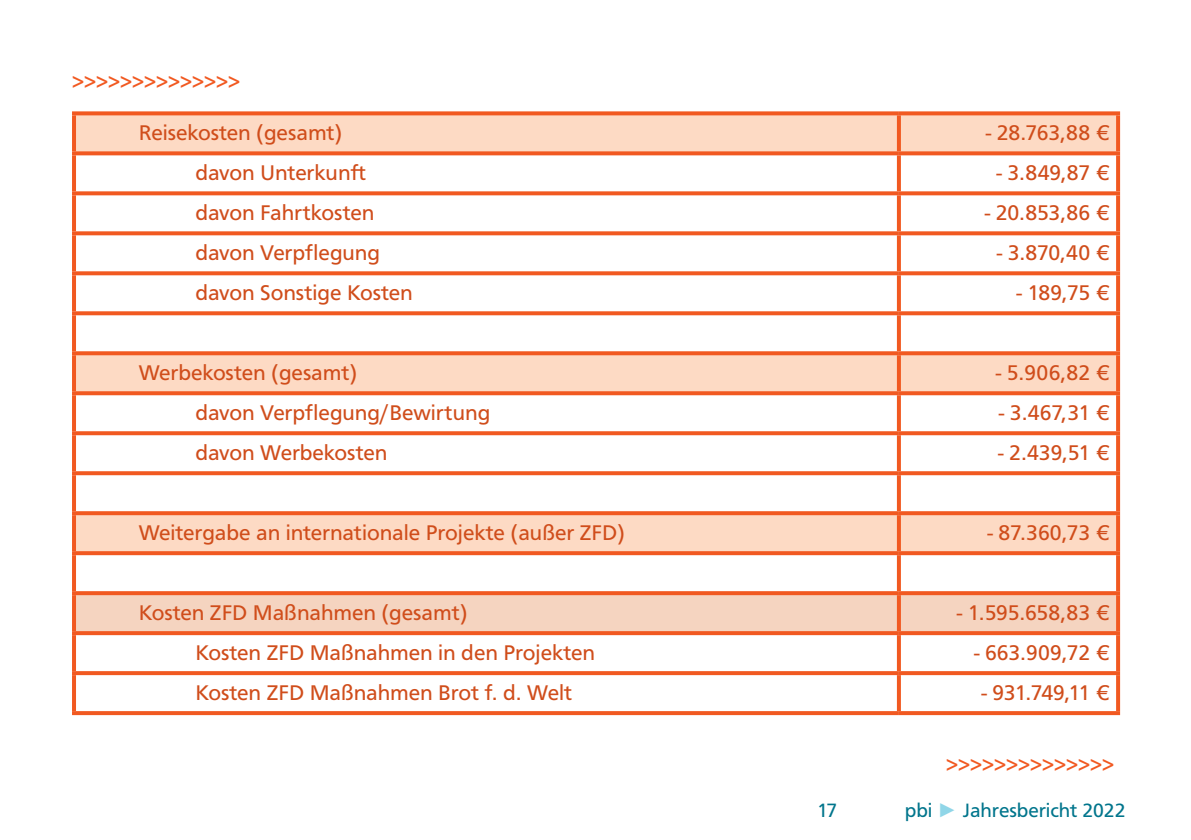
<style>
.page{position:relative;width:1191px;height:840px;background:#fff}
.page>*{position:absolute;margin:0;border:0;box-sizing:border-box;transform-origin:0 0}
.t1{font:24px "Carto Gothic Std";color:#f15921}
.t2{font:22px "Carto Gothic Std";letter-spacing:-.005em;color:#d04d1b}
.t3{font:20px "Carto Gothic Std";color:#00758c}
.s1{font-family:"Arial";color:#90d6e8}
</style>
<div class="page">
<svg style="left:76px;top:115px;width:1040px;height:436px"></svg>
<div style="left:76px;top:355px;width:1040px;height:36px;background:#fddac4"></div>
<div style="left:76px;top:595px;width:1040px;height:35px;background:#f5d4c0"></div>
<svg style="left:72px;top:111px;width:827px;height:4px;background:#f26836"></svg>
<hr style="left:72px;top:115px;width:4px;height:36px;background:#f15921">
<svg style="left:899px;top:111px;width:221px;height:4px"></svg>
<hr style="left:897px;top:115px;width:4px;height:36px;background:#f15921">
<svg style="left:1116px;top:115px;width:4px;height:36px"></svg>
<svg style="left:72px;top:151px;width:827px;height:4px;background:#f1642f"></svg>
<hr style="left:72px;top:155px;width:4px;height:36px;background:#f15921">
<svg style="left:899px;top:151px;width:221px;height:4px"></svg>
<svg style="left:897px;top:155px;width:4px;height:36px"></svg>
<svg style="left:1116px;top:155px;width:4px;height:36px"></svg>
<svg style="left:72px;top:191px;width:827px;height:4px;background:#f16733"></svg>
<hr style="left:72px;top:195px;width:4px;height:36px;background:#f15921">
<svg style="left:899px;top:191px;width:221px;height:4px"></svg>
<svg style="left:897px;top:195px;width:4px;height:36px"></svg>
<svg style="left:1116px;top:195px;width:4px;height:36px"></svg>
<svg style="left:72px;top:231px;width:827px;height:4px;background:#f16632"></svg>
<hr style="left:72px;top:235px;width:4px;height:36px;background:#f15921">
<svg style="left:899px;top:231px;width:221px;height:4px"></svg>
<svg style="left:897px;top:235px;width:4px;height:36px"></svg>
<svg style="left:1116px;top:235px;width:4px;height:36px"></svg>
<svg style="left:72px;top:271px;width:827px;height:4px;background:#f16531"></svg>
<hr style="left:72px;top:275px;width:4px;height:36px;background:#f15921">
<svg style="left:899px;top:271px;width:221px;height:4px"></svg>
<svg style="left:897px;top:275px;width:4px;height:36px"></svg>
<svg style="left:1116px;top:275px;width:4px;height:36px"></svg>
<svg style="left:72px;top:311px;width:827px;height:4px;background:#f16430"></svg>
<hr style="left:72px;top:315px;width:4px;height:36px;background:#f15921">
<svg style="left:899px;top:311px;width:221px;height:4px"></svg>
<svg style="left:897px;top:315px;width:4px;height:36px"></svg>
<svg style="left:1116px;top:315px;width:4px;height:36px"></svg>
<svg style="left:72px;top:351px;width:827px;height:4px;background:#f1642f"></svg>
<hr style="left:72px;top:355px;width:4px;height:36px;background:#f15921">
<svg style="left:899px;top:351px;width:221px;height:4px"></svg>
<hr style="left:897px;top:355px;width:4px;height:36px;background:#f15921">
<svg style="left:1116px;top:355px;width:4px;height:36px"></svg>
<svg style="left:72px;top:391px;width:827px;height:4px;background:#f1612b"></svg>
<hr style="left:72px;top:395px;width:4px;height:36px;background:#f15921">
<svg style="left:899px;top:391px;width:221px;height:4px"></svg>
<svg style="left:897px;top:395px;width:4px;height:36px"></svg>
<svg style="left:1116px;top:395px;width:4px;height:36px"></svg>
<svg style="left:72px;top:431px;width:827px;height:4px;background:#f1622d"></svg>
<hr style="left:72px;top:435px;width:4px;height:36px;background:#f15921">
<svg style="left:899px;top:431px;width:221px;height:4px"></svg>
<svg style="left:897px;top:435px;width:4px;height:36px"></svg>
<svg style="left:1116px;top:435px;width:4px;height:36px"></svg>
<svg style="left:72px;top:471px;width:827px;height:4px;background:#f1622d"></svg>
<hr style="left:72px;top:475px;width:4px;height:36px;background:#f15921">
<svg style="left:899px;top:471px;width:221px;height:4px"></svg>
<svg style="left:897px;top:475px;width:4px;height:36px"></svg>
<svg style="left:1116px;top:475px;width:4px;height:36px"></svg>
<svg style="left:72px;top:511px;width:827px;height:4px;background:#f1612c"></svg>
<hr style="left:72px;top:515px;width:4px;height:36px;background:#f15921">
<svg style="left:899px;top:511px;width:221px;height:4px"></svg>
<hr style="left:897px;top:515px;width:4px;height:36px;background:#f15921">
<svg style="left:1116px;top:515px;width:4px;height:36px"></svg>
<svg style="left:72px;top:551px;width:827px;height:4px;background:#f15e28"></svg>
<hr style="left:72px;top:555px;width:4px;height:36px;background:#f15921">
<svg style="left:899px;top:551px;width:221px;height:4px"></svg>
<svg style="left:897px;top:555px;width:4px;height:36px"></svg>
<svg style="left:1116px;top:555px;width:4px;height:36px"></svg>
<svg style="left:72px;top:591px;width:827px;height:4px;background:#f15f2a"></svg>
<hr style="left:72px;top:595px;width:4px;height:35px;background:#f15921">
<svg style="left:899px;top:591px;width:221px;height:4px"></svg>
<hr style="left:897px;top:595px;width:4px;height:35px;background:#f15921">
<svg style="left:1116px;top:595px;width:4px;height:35px"></svg>
<svg style="left:72px;top:630px;width:827px;height:4px;background:#f17b4e"></svg>
<hr style="left:72px;top:634px;width:4px;height:36px;background:#f15921">
<svg style="left:899px;top:630px;width:221px;height:4px"></svg>
<svg style="left:897px;top:634px;width:4px;height:36px"></svg>
<svg style="left:1116px;top:634px;width:4px;height:36px"></svg>
<svg style="left:72px;top:670px;width:827px;height:4px;fill:#f15921"></svg>
<hr style="left:72px;top:674px;width:4px;height:36px;background:#f15921">
<svg style="left:899px;top:670px;width:221px;height:4px"></svg>
<svg style="left:897px;top:674px;width:4px;height:36px"></svg>
<svg style="left:1116px;top:674px;width:4px;height:36px"></svg>
<svg style="left:72px;top:710px;width:827px;height:4px;fill:#f15921"></svg>
<svg style="left:899px;top:710px;width:221px;height:4px"></svg>
<p class="t1" style="left:72px;top:68px;width:169px">&gt;&gt;&gt;&gt;&gt;&gt;&gt;&gt;&gt;&gt;&gt;&gt;&gt;&gt;</p>
<p class="t2" style="left:139px;top:120px;width:205px">Reisekosten (gesamt)</p>
<p class="t2" style="left:985px;top:120px;width:126px">- 28.763,88 €</p>
<p class="t2" style="left:195px;top:160px;width:172px">davon Unterkunft</p>
<p class="t2" style="left:996px;top:160px;width:115px">- 3.849,87 €</p>
<p class="t2" style="left:195px;top:200px;width:180px">davon Fahrtkosten</p>
<p class="t2" style="left:985px;top:200px;width:127px">- 20.853,86 €</p>
<p class="t2" style="left:195px;top:240px;width:186px">davon Verpflegung</p>
<p class="t2" style="left:996px;top:240px;width:115px">- 3.870,40 €</p>
<p class="t2" style="left:195px;top:280px;width:219px">davon Sonstige Kosten</p>
<p class="t2" style="left:1016px;top:280px;width:95px">- 189,75 €</p>
<p class="t2" style="left:139px;top:360px;width:220px">Werbekosten (gesamt)</p>
<p class="t2" style="left:996px;top:360px;width:116px">- 5.906,82 €</p>
<p class="t2" style="left:195px;top:400px;width:296px">davon Verpflegung/Bewirtung</p>
<p class="t2" style="left:999px;top:400px;width:113px">- 3.467,31 €</p>
<p class="t2" style="left:195px;top:439px;width:193px">davon Werbekosten</p>
<p class="t2" style="left:998px;top:439px;width:113px">- 2.439,51 €</p>
<p class="t2" style="left:139px;top:519px;width:488px">Weitergabe an internationale Projekte (außer ZFD)</p>
<p class="t2" style="left:987px;top:519px;width:124px">- 87.360,73 €</p>
<p class="t2" style="left:139px;top:599px;width:330px">Kosten ZFD Maßnahmen (gesamt)</p>
<p class="t2" style="left:957px;top:599px;width:155px">- 1.595.658,83 €</p>
<p class="t2" style="left:195px;top:639px;width:401px">Kosten ZFD Maßnahmen in den Projekten</p>
<p class="t2" style="left:974px;top:639px;width:138px">- 663.909,72 €</p>
<p class="t2" style="left:195px;top:679px;width:378px">Kosten ZFD Maßnahmen Brot f. d. Welt</p>
<p class="t2" style="left:981px;top:679px;width:130px">- 931.749,11 €</p>
<p class="t1" style="left:946px;top:750px;width:169px">&gt;&gt;&gt;&gt;&gt;&gt;&gt;&gt;&gt;&gt;&gt;&gt;&gt;&gt;</p>
<p class="t3" style="left:817px;top:798px;width:22px">17</p>
<p class="t3" style="left:904px;top:798px;width:222px">pbi <span class="s1">►</span> Jahresbericht 2022</p>
</div>
